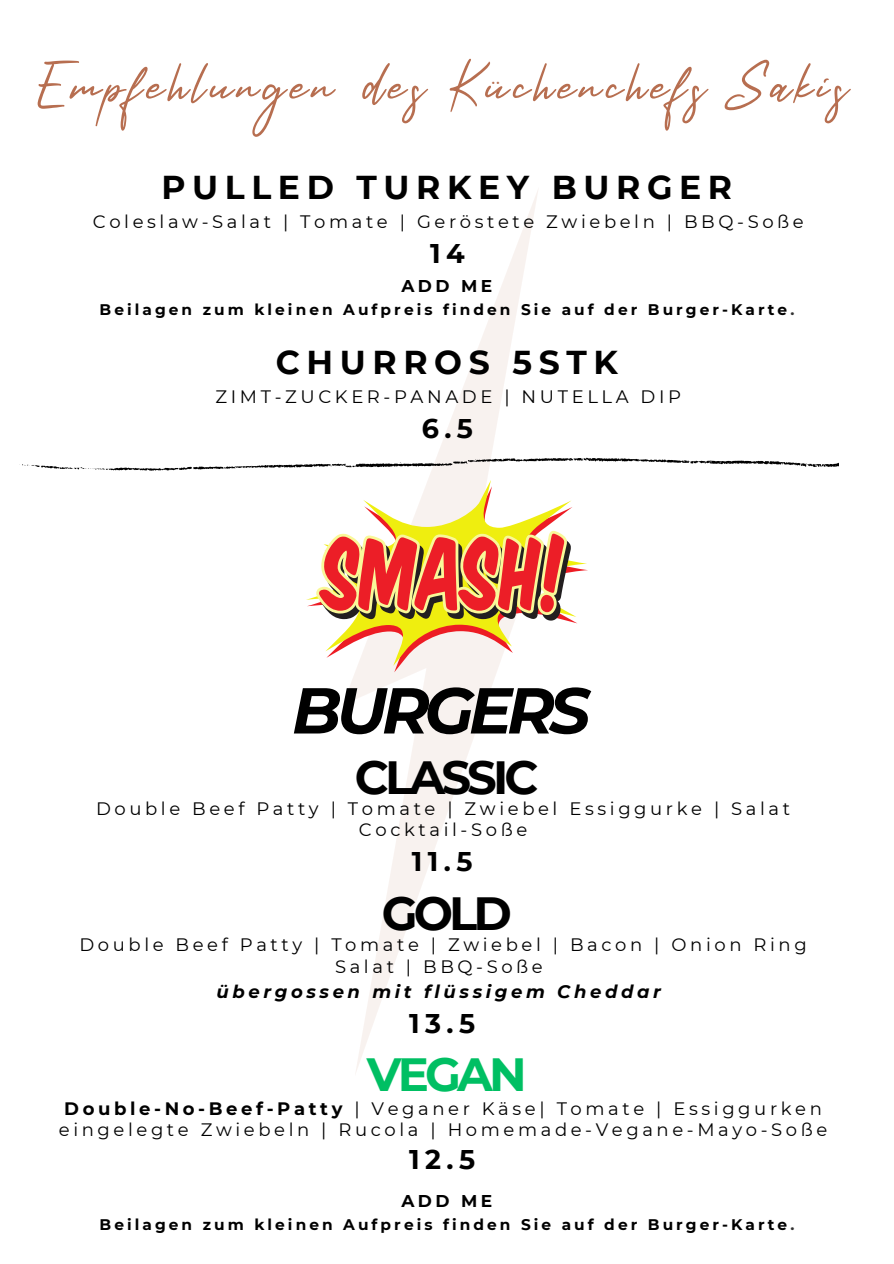
<style>
.page{position:relative;width:894px;height:1264px;background:#fff}
.page>*{position:absolute;margin:0;border:0;box-sizing:border-box;transform-origin:0 0}
.t1{font:70.05px "Rock Bottom";letter-spacing:.065em;color:#b76e50}
.t2{font:italic 700 64.65px "Montserrat";letter-spacing:-.08em;color:#000}
.t3{font:700 46.5px "Montserrat";letter-spacing:-.08em;color:#000}
.t4{font:700 46.5px "Montserrat";letter-spacing:-.08em;color:#00bf63}
.t5{font:700 33px "Montserrat";letter-spacing:.2em;color:#000}
.t6{font:700 27px "Montserrat";letter-spacing:.2em;color:#000}
.t7{font:20.85px "Montserrat";color:#b76e50}
.t8{font:18px/21.3px "Montserrat";letter-spacing:.2em;color:#000;text-align:center}
.t9{font:italic 700 18px "Montserrat";letter-spacing:.2em;color:#000}
.t10{font:700 17.1px "Montserrat";letter-spacing:.2em;color:#000}
.t11{font:700 15.3px "Montserrat";letter-spacing:.2em;color:#000}
.s1{color:#323232}
.s2{font-weight:700}
</style>
<div class="page">
<svg style="left:343px;top:191px;width:245px;height:880px"></svg>
<svg style="left:19px;top:458px;width:819px;height:12px"></svg>
<svg style="left:343px;top:486px;width:245px;height:186px;fill:#f9f4f1"></svg>
<svg style="left:306px;top:480px;width:281px;height:186px"></svg>
<svg style="left:316px;top:531px;width:255px;height:89px;background:#d97450"></svg>
<h1 class="t1" style="left:40px;top:35px;width:810px">Empfehlungen des Kuchenchefs Sakis</h1>
<p class="t7" style="left:491px;top:64px;width:10px">..</p>
<h3 class="t5" style="left:161px;top:167px;width:572px">PULLED TURKEY BURGER</h3>
<p class="t8" style="left:93px;top:211px;width:712px">Coleslaw-Salat | Tomate | Geröstete Zwiebeln | BBQ-Soße</p>
<h3 class="t6" style="left:430px;top:237px;width:36px">14</h3>
<p class="t10" style="left:401px;top:275px;width:92px">ADD ME</p>
<p class="t11" style="left:99px;top:300px;width:696px">Beilagen zum kleinen Aufpreis finden Sie auf der Burger-Karte<span class="s1">.</span></p>
<h3 class="t5" style="left:276px;top:342px;width:343px">CHURROS 5STK</h3>
<p class="t8" style="left:215px;top:386px;width:467px">ZIMT-ZUCKER-PANADE | NUTELLA DIP</p>
<h3 class="t6" style="left:421px;top:411px;width:53px">6.5</h3>
<h2 class="t2" style="left:292px;top:671px;width:300px">BURGERS</h2>
<h3 class="t3" style="left:355px;top:748px;width:185px">CLASSIC</h3>
<p class="t8" style="left:96px;top:797px;width:695px">Double Beef Patty | Tomate | Zwiebel Essiggurke | Salat<br>Cocktail-Soße</p>
<h3 class="t6" style="left:412px;top:845px;width:62px">11.5</h3>
<h3 class="t3" style="left:381px;top:885px;width:132px">GOLD</h3>
<p class="t8" style="left:79px;top:934px;width:728px">Double Beef Patty | Tomate | Zwiebel | Bacon | Onion Ring<br>Salat | BBQ-Soße</p>
<p class="t9" style="left:216px;top:980px;width:446px">übergossen mit flüssigem Cheddar</p>
<h3 class="t6" style="left:409px;top:1006px;width:67px">13.5</h3>
<h3 class="t4" style="left:367px;top:1046px;width:161px">VEGAN</h3>
<p class="t8" style="left:59px;top:1097px;width:769px;text-align:left"><span class="s2">Double-No-Beef-Patty</span> | Veganer Käse| Tomate | Essiggurken eingelegte Zwiebeln | Rucola | Homemade-Vegane-Mayo-Soße</p>
<h3 class="t6" style="left:409px;top:1142px;width:67px">12.5</h3>
<p class="t10" style="left:401px;top:1189px;width:92px">ADD ME</p>
<p class="t11" style="left:99px;top:1214px;width:696px">Beilagen zum kleinen Aufpreis finden Sie auf der Burger-Karte<span class="s1">.</span></p>
</div>
